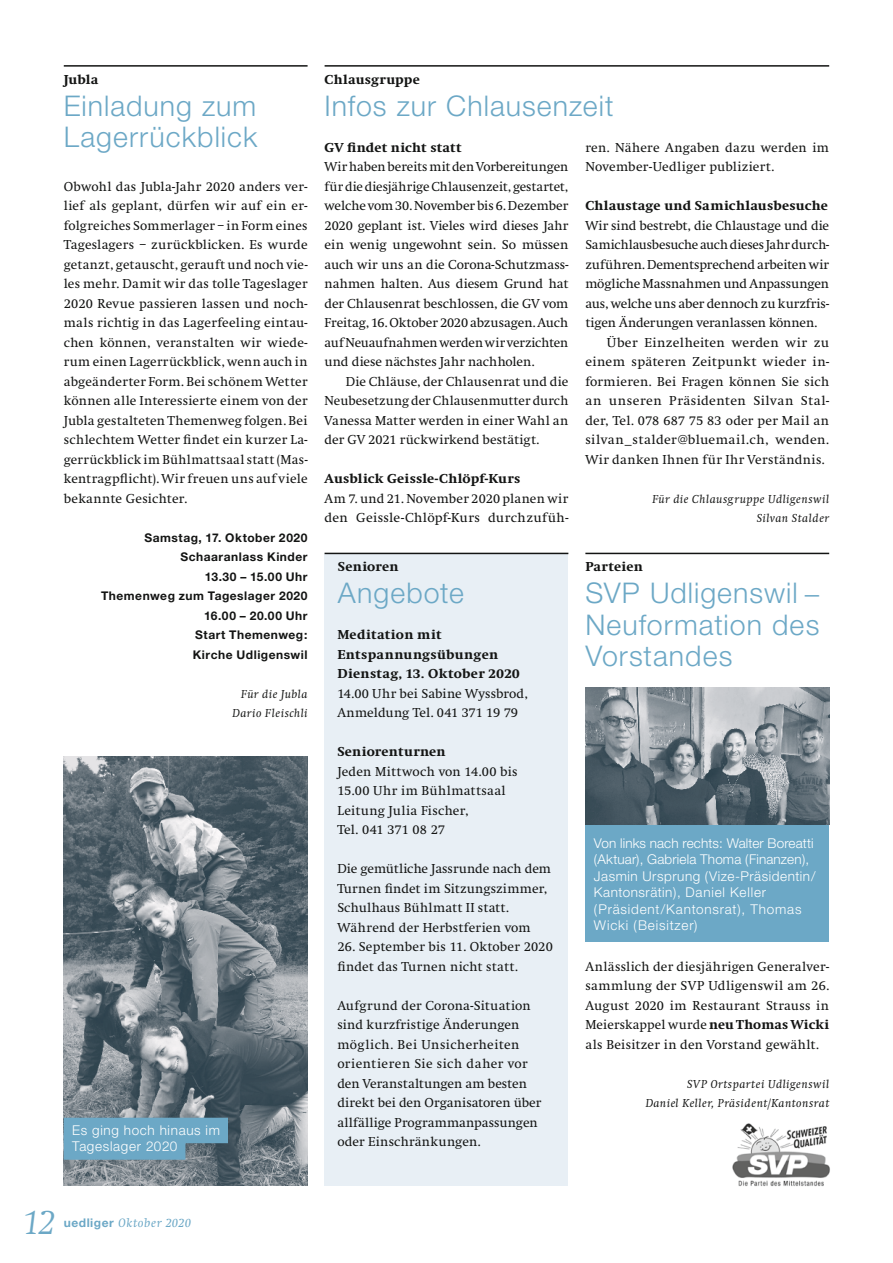
<style>
.page{position:relative;width:893px;height:1263px;background:#fff}
.page>*{position:absolute;margin:0;border:0;box-sizing:border-box;transform-origin:0 0}
.t1{font:italic 300 36px "Swift";color:#6ca8c6}
.t2{font:300 28.5px/31.5px "Helvetica Neue";letter-spacing:.035em;color:#6ca8c6;text-align:justify}
.t3{font:13.5px/19.5px "Swift";letter-spacing:.01em;color:#131413}
.t4{font:300 13.5px/16.5px "Helvetica Neue";letter-spacing:.04em;color:#fff}
.t5{font:800 13.5px/19.5px "Swift";letter-spacing:.02em;color:#131413}
.t6{font:13.5px "Swift";letter-spacing:-.015em;color:#131413}
.t7{font:13.5px "Swift";letter-spacing:-.01em;color:#131413}
.t8{font:13.5px "Swift";letter-spacing:.03em;color:#131413}
.t9{font:13.5px "Swift";letter-spacing:.035em;color:#131413}
.t10{font:italic 12.75px "Swift";letter-spacing:.05em;color:#6ca8c6}
.t11{font:700 12px/19.5px "Helvetica Neue";letter-spacing:.045em;color:#131413;text-align:right}
.t12{font:italic 12px/19.5px "Swift";letter-spacing:.045em;color:#131413;text-align:right}
.s1{font-weight:800}
.s2{font-family:"Helvetica Neue";font-weight:700;font-style:normal;font-size:12px}
</style>
<div class="page">
<div style="left:585px;top:824px;width:244px;height:117px;background:#6ca8c6"></div>
<img style="left:585px;top:688px;width:244px;height:136px">
<hr style="left:585px;top:553px;width:244px;height:1px;background:#131413">
<div style="left:325px;top:554px;width:243px;height:631px;background:#e6eef5"></div>
<hr style="left:325px;top:553px;width:243px;height:1px;background:#131413">
<hr style="left:325px;top:65px;width:504px;height:2px;background:#131413">
<hr style="left:64px;top:65px;width:244px;height:2px;background:#131413">
<img style="left:64px;top:756px;width:244px;height:429px">
<div style="left:64px;top:1118px;width:164px;height:25px;background:#6ca8c6"></div>
<div style="left:64px;top:1134px;width:121px;height:26px;background:#6ca8c6"></div>
<img style="left:732px;top:1123px;width:98px;height:63px">
<p class="t5" style="left:64px;top:70px;width:36px">Jubla</p>
<h2 class="t2" style="left:64px;top:89px;width:195px">Einladung zum<br>Lagerrückblick</h2>
<p class="t3" style="left:64px;top:177px;width:245px;text-align:justify">Obwohl das Jubla-Jahr 2020 anders ver&shy;lief als geplant, dürfen wir auf ein er&shy;folgreiches Sommerlager – in Form eines Tageslagers – zurückblicken. Es wurde getanzt, getauscht, gerauft und noch vie&shy;les mehr. Damit wir das tolle Tageslager 2020 Revue passieren lassen und noch&shy;mals richtig in das Lagerfeeling eintau&shy;chen können, veranstalten wir wiede&shy;rum einen Lagerrückblick, wenn auch in abgeänderter Form. Bei schönem Wetter können alle Interessierte einem von der Jubla gestalteten Themenweg folgen. Bei schlechtem Wetter findet ein kurzer La&shy;gerrückblick im Bühlmattsaal statt (Mas&shy;kentragpflicht). Wir freuen uns auf viele bekannte Gesichter.</p>
<p class="t11" style="left:101px;top:527px;width:208px">Samstag, 17. Oktober 2020<br>Schaaranlass Kinder<br>13.30 – 15.00 Uhr<br>Themenweg zum Tageslager 2020<br>16.00 – 20.00 Uhr<br>Start Themenweg:<br>Kirche Udligenswil</p>
<p class="t12" style="left:233px;top:684px;width:76px">Für die Jubla<br>Dario Fleischli</p>
<p class="t4" style="left:72px;top:1121px;width:149px">Es ging hoch hinaus im<br>Tageslager 2020</p>
<p class="t5" style="left:325px;top:70px;width:97px">Chlausgruppe</p>
<h2 class="t2" style="left:325px;top:89px;width:291px">Infos zur Chlausenzeit</h2>
<p class="t5" style="left:325px;top:137px;width:139px">GV findet nicht statt</p>
<p class="t3" style="left:325px;top:157px;width:245px;text-align:justify">Wir haben bereits mit den Vorbereitungen für die diesjährige Chlausenzeit, gestartet, welche vom 30. November bis 6. Dezember 2020 geplant ist. Vieles wird dieses Jahr ein wenig ungewohnt sein. So müssen auch wir uns an die Corona-Schutzmass&shy;nahmen halten. Aus diesem Grund hat der Chlausenrat beschlossen, die GV vom Freitag, 16. Oktober 2020 abzusagen. Auch auf Neuaufnahmen werden wir verzichten und diese nächstes Jahr nachholen.</p>
<p class="t3" style="left:325px;top:372px;width:245px;text-align:justify;text-indent:21px">Die Chläuse, der Chlausenrat und die Neubesetzung der Chlausenmutter durch Vanessa Matter werden in einer Wahl an der GV 2021 rückwirkend bestätigt.</p>
<p class="t5" style="left:325px;top:469px;width:197px">Ausblick Geissle-Chlöpf-Kurs</p>
<p class="t3" style="left:325px;top:489px;width:245px">Am 7. und 21. November 2020 planen wir den Geissle-Chlöpf-Kurs durchzufüh-</p>
<p class="t3" style="left:585px;top:138px;width:245px">ren. Nähere Angaben dazu werden im<br>November-Uedliger publiziert.</p>
<p class="t5" style="left:585px;top:196px;width:244px">Chlaustage und Samichlausbesuche</p>
<p class="t7" style="left:585px;top:218px;width:245px">Wir sind bestrebt, die Chlaustage und die</p>
<p class="t6" style="left:585px;top:237px;width:245px">Samichlausbesuche auch dieses Jahr durch-</p>
<p class="t3" style="left:585px;top:255px;width:245px">zuführen. Dementsprechend arbeiten wir</p>
<p class="t6" style="left:585px;top:276px;width:245px">mögliche Massnahmen und Anpassungen</p>
<p class="t3" style="left:585px;top:294px;width:245px">aus, welche uns aber dennoch zu kurzfris-</p>
<p class="t7" style="left:585px;top:315px;width:233px">tigen Änderungen veranlassen können.</p>
<p class="t3" style="left:607px;top:333px;width:224px">Über Einzelheiten werden wir zu</p>
<p class="t3" style="left:585px;top:352px;width:245px">einem späteren Zeitpunkt wieder in-</p>
<p class="t3" style="left:585px;top:372px;width:245px">formieren. Bei Fragen können Sie sich</p>
<p class="t9" style="left:585px;top:393px;width:245px">an unseren Präsidenten Silvan Stal-</p>
<p class="t3" style="left:585px;top:411px;width:245px">der, Tel. 078 687 75 83 oder per Mail an</p>
<p class="t8" style="left:585px;top:432px;width:245px">silvan_stalder@bluemail.ch, wenden.</p>
<p class="t8" style="left:585px;top:452px;width:241px">Wir danken Ihnen für Ihr Verständnis.</p>
<p class="t12" style="left:652px;top:489px;width:178px">Für die Chlausgruppe Udligenswil<br>Silvan Stalder</p>
<p class="t5" style="left:338px;top:557px;width:62px">Senioren</p>
<p class="t5" style="left:585px;top:557px;width:59px">Parteien</p>
<h2 class="t2" style="left:338px;top:576px;width:127px">Angebote</h2>
<p class="t5" style="left:337px;top:625px;width:184px">Meditation mit<br>Entspannungsübungen<br>Dienstag, 13. Oktober 2020</p>
<p class="t3" style="left:337px;top:684px;width:192px">14.00 Uhr bei Sabine Wyssbrod,<br>Anmeldung Tel. 041 371 19 79</p>
<p class="t5" style="left:337px;top:742px;width:110px">Seniorenturnen</p>
<p class="t3" style="left:337px;top:762px;width:182px">Jeden Mittwoch von 14.00 bis<br>15.00 Uhr im Bühlmattsaal<br>Leitung Julia Fischer,<br>Tel. 041 371 08 27</p>
<p class="t3" style="left:337px;top:859px;width:215px">Die gemütliche Jassrunde nach dem<br>Turnen findet im Sitzungszimmer,<br>Schulhaus Bühlmatt II statt.<br>Während der Herbstferien vom</p>
<p class="t3" style="left:337px;top:937px;width:217px">26. September bis 11. Oktober 2020 findet das Turnen nicht statt.</p>
<p class="t3" style="left:337px;top:996px;width:206px">Aufgrund der Corona-Situation sind kurzfristige Änderungen möglich. Bei Unsicherheiten orientieren Sie sich daher vor den Veranstaltungen am besten direkt bei den Organisatoren über allfällige Programmanpassungen oder Einschränkungen.</p>
<h2 class="t2" style="left:585px;top:576px;width:237px">SVP Udligenswil − Neuformation des Vorstandes</h2>
<p class="t4" style="left:594px;top:834px;width:223px">Von links nach rechts: Walter Boreatti (Aktuar), Gabriela Thoma (Finanzen), Jasmin Ursprung (Vize-Präsidentin/ Kantonsrätin), Daniel Keller (Präsident/Kantonsrat), Thomas Wicki (Beisitzer)</p>
<p class="t3" style="left:585px;top:957px;width:245px;text-align:justify">Anlässlich der diesjährigen Generalver&shy;sammlung der SVP Udligenswil am 26.<br>August 2020 im Restaurant Strauss in Meierskappel wurde <span class="s1">neu Thomas Wicki </span>als Beisitzer in den Vorstand gewählt.</p>
<p class="t12" style="left:646px;top:1074px;width:185px">SVP Ortspartei Udligenswil<br>Daniel Keller, Präsident/Kantonsrat</p>
<h1 class="t1" style="left:24px;top:1202px;width:33px">12</h1>
<p class="t10" style="left:64px;top:1216px;width:129px"><span class="s2">uedliger</span> Oktober 2020</p>
</div>
